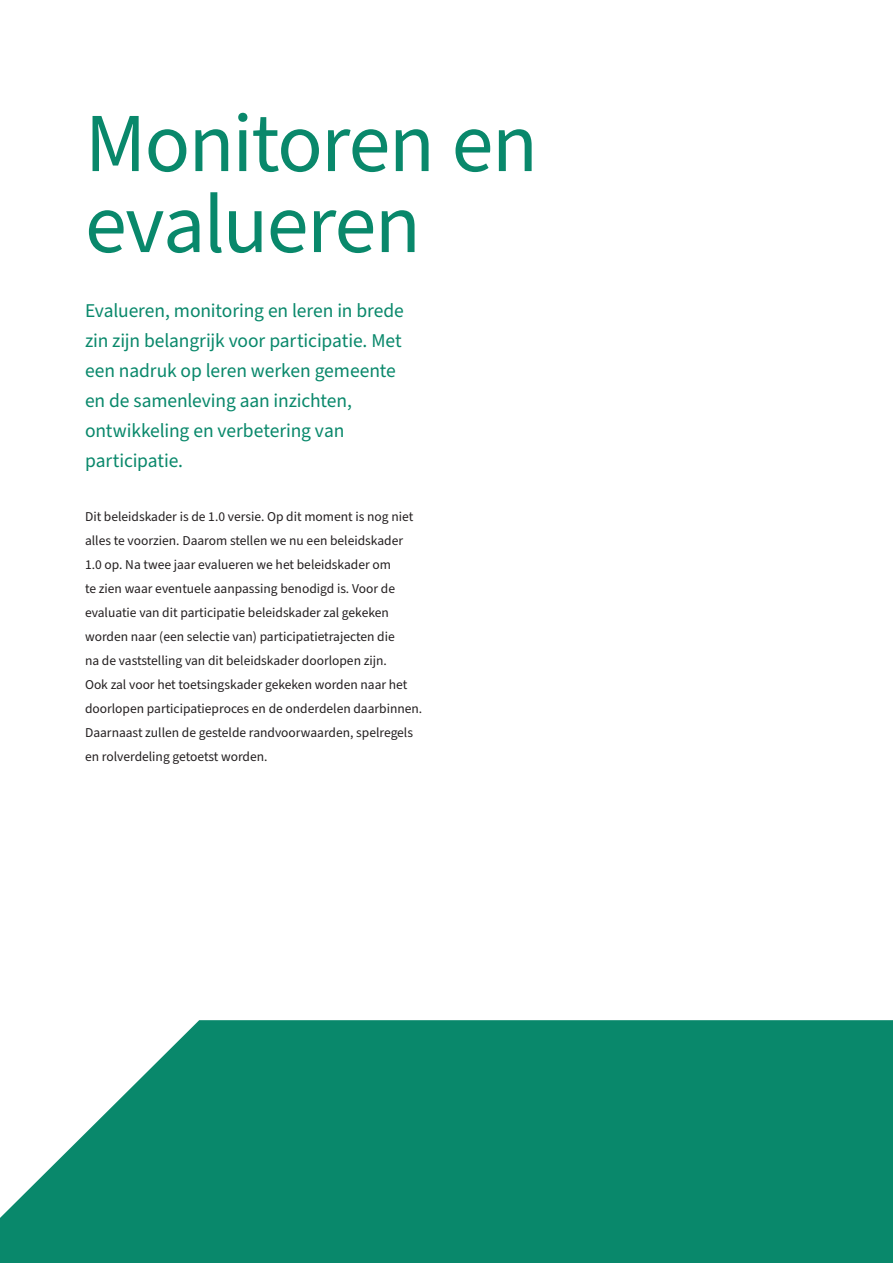
<style>
.page{position:relative;width:893px;height:1263px;background:#fff}
.page>*{position:absolute;margin:0;border:0;box-sizing:border-box;transform-origin:0 0}
.t1{font:84px/81px "Source Sans Pro";letter-spacing:-.02em;color:#09886b}
.t2{font:19.5px/30px "Source Sans Pro";letter-spacing:-.01em;color:#09886b}
.t3{font:13.5px/24px "Source Sans Pro";color:#231f20}
</style>
<div class="page">
<svg style="left:0;top:1020px;width:893px;height:243px;background:#1f9278"></svg>
<h1 class="t1" style="left:85px;top:105px;width:454px">Monitoren en evalueren</h1>
<h2 class="t2" style="left:85px;top:296px;width:320px">Evalueren, monitoring en leren in brede zin zijn belangrijk voor participatie. Met een nadruk op leren werken gemeente en de samenleving aan inzichten, ontwikkeling en verbetering van participatie.</h2>
<p class="t3" style="left:85px;top:505px;width:339px">Dit beleidskader is de 1.0 versie. Op dit moment is nog niet alles te voorzien. Daarom stellen we nu een beleidskader 1.0 op. Na twee jaar evalueren we het beleidskader om<br>te zien waar eventuele aanpassing benodigd is. Voor de evaluatie van dit participatie beleidskader zal gekeken worden naar (een selectie van) participatietrajecten die<br>na de vaststelling van dit beleidskader doorlopen zijn.<br>Ook zal voor het toetsingskader gekeken worden naar het doorlopen participatieproces en de onderdelen daarbinnen.<br>Daarnaast zullen de gestelde randvoorwaarden, spelregels en rolverdeling getoetst worden.</p>
</div>
